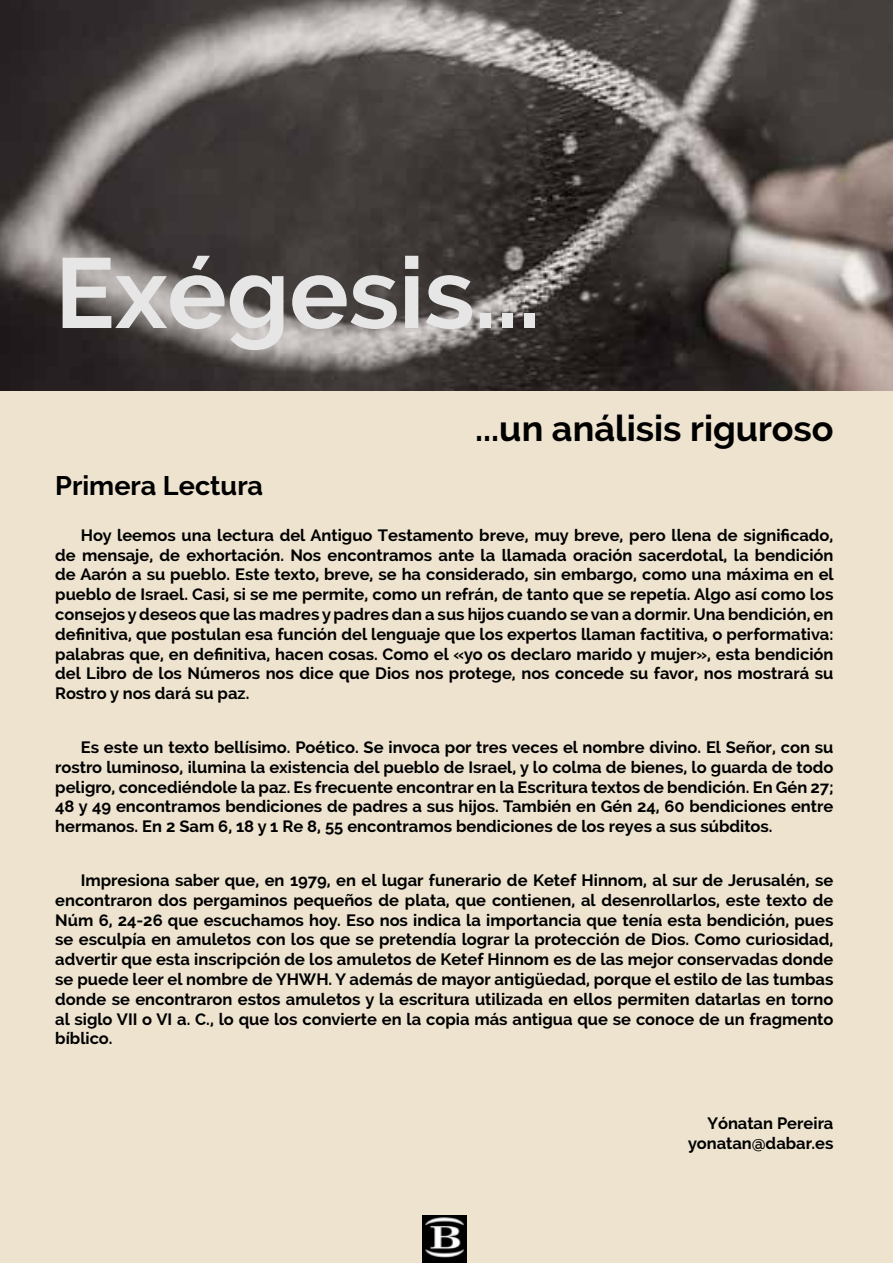
<style>
.page{position:relative;width:893px;height:1263px;background:#fff}
.page>*{position:absolute;margin:0;border:0;box-sizing:border-box;transform-origin:0 0}
.t1{font:700 99px "Raleway";color:#e6e6e6}
.t2{font:700 36px "Raleway";color:#000}
.t3{font:700 27px "Raleway";color:#000}
.t4{font:700 16.5px/19.8px "Raleway";color:#000;text-align:justify}
</style>
<div class="page">
<div style="left:0;top:219px;width:893px;height:1044px;background:#ede3cf"></div>
<img style="left:0;top:0;width:893px;height:390px">
<img style="left:422px;top:1216px;width:44px;height:47px">
<h1 class="t1" style="left:55px;top:237px;width:487px">Exégesis...</h1>
<h2 class="t2" style="left:475px;top:408px;width:360px">...un análisis riguroso</h2>
<h3 class="t3" style="left:55px;top:470px;width:209px">Primera Lectura</h3>
<p class="t4" style="left:55px;top:525px;width:780px;text-indent:26px">Hoy leemos una lectura del Antiguo Testamento breve, muy breve, pero llena de significado, de mensaje, de exhortación. Nos encontramos ante la llamada oración sacerdotal, la bendición de Aarón a su pueblo. Este texto, breve, se ha considerado, sin embargo, como una máxima en el pueblo de Israel. Casi, si se me permite, como un refrán, de tanto que se repetía. Algo así como los consejos y deseos que las madres y padres dan a sus hijos cuando se van a dormir. Una bendición, en definitiva, que postulan esa función del lenguaje que los expertos llaman factitiva, o performativa: palabras que, en definitiva, hacen cosas. Como el «yo os declaro marido y mujer», esta bendición del Libro de los Números nos dice que Dios nos protege, nos concede su favor, nos mostrará su Rostro y nos dará su paz.</p>
<p class="t4" style="left:55px;top:737px;width:780px;text-indent:26px">Es este un texto bellísimo. Poético. Se invoca por tres veces el nombre divino. El Señor, con su rostro luminoso, ilumina la existencia del pueblo de Israel, y lo colma de bienes, lo guarda de todo peligro, concediéndole la paz. Es frecuente encontrar en la Escritura textos de bendición. En Gén 27; 48 y 49 encontramos bendiciones de padres a sus hijos. También en Gén 24, 60 bendiciones entre hermanos. En 2 Sam 6, 18 y 1 Re 8, 55 encontramos bendiciones de los reyes a sus súbditos.</p>
<p class="t4" style="left:55px;top:870px;width:780px;text-indent:26px">Impresiona saber que, en 1979, en el lugar funerario de Ketef Hinnom, al sur de Jerusalén, se encontraron dos pergaminos pequeños de plata, que contienen, al desenrollarlos, este texto de Núm 6, 24-26 que escuchamos hoy. Eso nos indica la importancia que tenía esta bendición, pues se esculpía en amuletos con los que se pretendía lograr la protección de Dios. Como curiosidad, advertir que esta inscripción de los amuletos de Ketef Hinnom es de las mejor conservadas donde se puede leer el nombre de YHWH. Y además de mayor antigüedad, porque el estilo de las tumbas donde se encontraron estos amuletos y la escritura utilizada en ellos permiten datarlas en torno al siglo VII o VI a. C., lo que los convierte en la copia más antigua que se conoce de un fragmento bíblico.</p>
<p class="t4" style="left:688px;top:1114px;width:147px;text-align:right">Yónatan Pereira yonatan@dabar.es</p>
</div>
